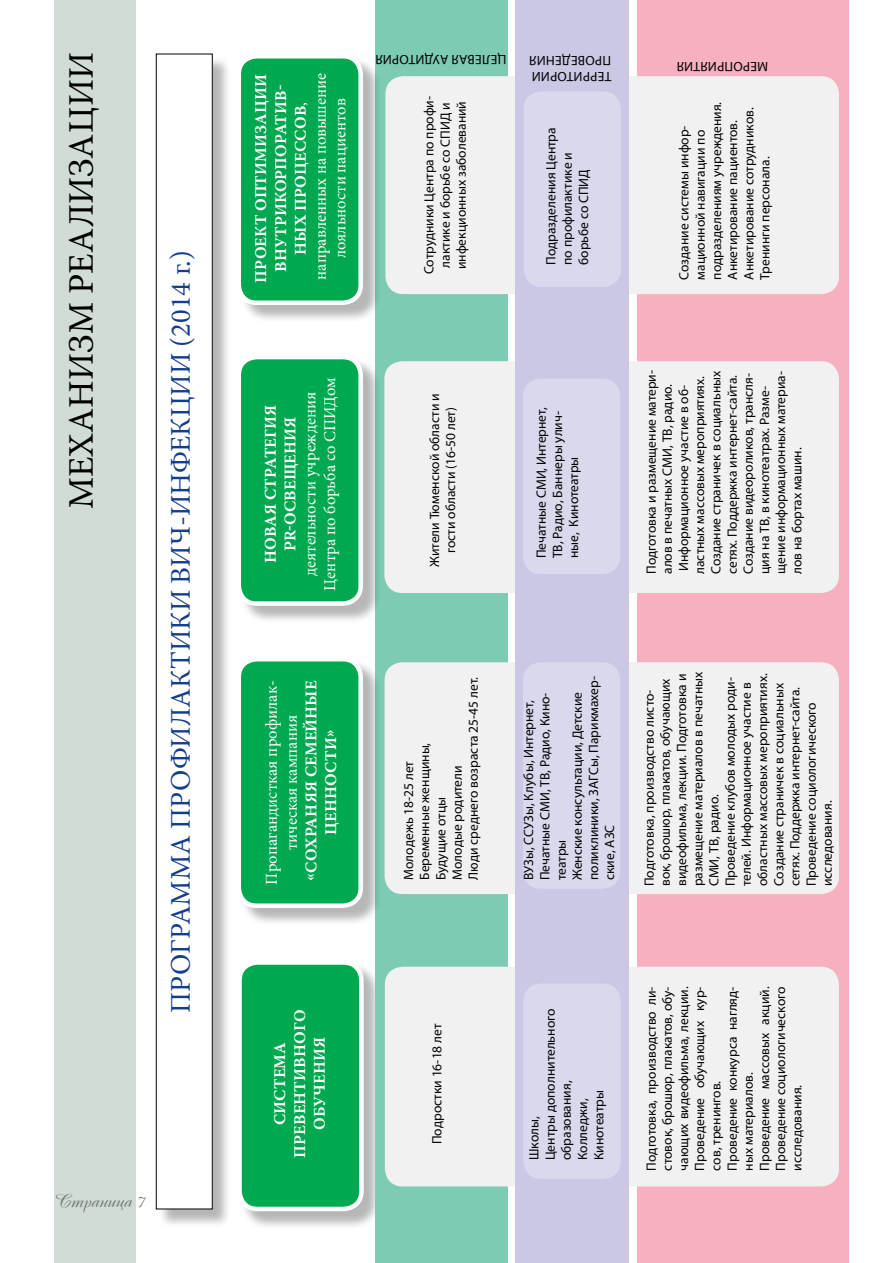
<style>
.page{position:relative;width:893px;height:1263px;background:#fff}
.page>*{position:absolute;margin:0;border:0;box-sizing:border-box;transform-origin:0 0}
.t1{font:36px "Minion Pro";color:#000}
.t2{font:28.5px "Minion Pro";color:#133d8d}
.t3{font:18px "Cassandra";color:#6d6e71}
.t4{font:700 16.5px/19.8px "Minion Pro";letter-spacing:.01em;color:#fff;text-align:center}
.t5{font:16.5px/19.8px "Minion Pro";color:#fff;text-align:center}
.t6{font:13.5px/16.2px "Myriad Pro";color:#000}
.t7{font:13.5px/16.2px "Myriad Pro";letter-spacing:.02em;color:#000}
.s1{font-weight:400}
</style>
<div class="page">
<div style="left:54px;top:0;width:82px;height:1263px;background:#d1dcd5"></div>
<div style="left:158px;top:56px;width:73px;height:1172px;background:#000;opacity:.29"></div>
<div style="left:156px;top:54px;width:56px;height:1155px;background:#fff"></div>
<div style="left:156px;top:54px;width:56px;height:1155px;border:1px solid #000"></div>
<div style="left:240px;top:962px;width:142px;height:268px;background:#000;opacity:.29"></div>
<div style="left:240px;top:962px;width:121px;height:247px;background:#00a850;border-radius:18px"></div>
<div style="left:237px;top:960px;width:127px;height:251px;border:4px solid #fff;border-radius:18px"></div>
<div style="left:375px;top:0;width:133px;height:1263px;background:#7ecbb5"></div>
<div style="left:637px;top:0;width:212px;height:1263px;background:#f7b0c0"></div>
<div style="left:239px;top:659px;width:142px;height:267px;background:#000;opacity:.29"></div>
<div style="left:239px;top:659px;width:122px;height:247px;background:#00a850;border-radius:18px"></div>
<div style="left:237px;top:657px;width:126px;height:251px;border:4px solid #fff;border-radius:18px"></div>
<div style="left:239px;top:357px;width:142px;height:267px;background:#000;opacity:.29"></div>
<div style="left:239px;top:357px;width:122px;height:247px;background:#00a850;border-radius:18px"></div>
<div style="left:237px;top:355px;width:126px;height:251px;border:4px solid #fff;border-radius:18px"></div>
<div style="left:239px;top:56px;width:142px;height:268px;background:#000;opacity:.29"></div>
<div style="left:239px;top:56px;width:122px;height:247px;background:#00a850;border-radius:18px"></div>
<div style="left:237px;top:54px;width:126px;height:251px;border:4px solid #fff;border-radius:18px"></div>
<div style="left:385px;top:967px;width:454px;height:219px;background:#f1f1f2;border-radius:18px"></div>
<div style="left:385px;top:662px;width:454px;height:232px;background:#f1f1f2;border-radius:18px"></div>
<div style="left:384px;top:361px;width:455px;height:232px;background:#f1f1f2;border-radius:18px"></div>
<div style="left:385px;top:76px;width:454px;height:218px;background:#f1f1f2;border-radius:18px"></div>
<div style="left:515px;top:0;width:114px;height:1263px;background:#cac8e5"></div>
<div style="left:523px;top:662px;width:97px;height:227px;background:#d9d8ec;border-radius:18px"></div>
<div style="left:523px;top:378px;width:97px;height:196px;background:#d9d8ec;border-radius:18px"></div>
<div style="left:524px;top:91px;width:97px;height:196px;background:#d9d8ec;border-radius:18px"></div>
<div style="left:523px;top:983px;width:98px;height:196px;background:#d9d8ec;border-radius:18px"></div>
<h1 class="t1" style="left:57px;top:509px;width:458px;rotate:-90deg">МЕХАНИЗМ РЕАЛИЗАЦИИ</h1>
<h2 class="t2" style="left:162px;top:1013px;width:764px;rotate:-90deg">ПРОГРАММА ПРОФИЛАКТИКИ ВИЧ-ИНФЕКЦИИ (2014 г.)</h2>
<h3 class="t3" style="left:54px;top:1190px;width:92px">Страница 7</h3>
<p class="t4" style="left:251px;top:283px;width:211px;rotate:-90deg">ПРОЕКТ ОПТИМИЗАЦИИ<br>ВНУТРИКОРПОРАТИВ-<br>НЫХ ПРОЦЕССОВ<span class="s1">, направленных на повышение лояльности пациентов</span></p>
<p class="t7" style="left:506px;top:68px;width:133px;rotate:-180deg">ЦЕЛЕВАЯ АУДИТОРИЯ</p>
<p class="t6" style="left:421px;top:274px;width:180px;text-align:center;rotate:-90deg">Сотрудники Центра по профи&shy;лактике и борьбе со СПИД и инфекционных заболеваний</p>
<p class="t7" style="left:611px;top:85px;width:84px;rotate:-180deg">ТЕРРИТОРИИ<br>ПРОВЕДЕНИЯ</p>
<p class="t7" style="left:768px;top:75px;width:93px;rotate:-180deg">МЕРОПРИЯТИЯ</p>
<p class="t6" style="left:543px;top:265px;width:139px;rotate:-90deg">Подразделения Центра по профилактике и борьбе со СПИД</p>
<p class="t6" style="left:676px;top:280px;width:179px;rotate:-90deg">Создание системы инфор&shy;мационной навигации по подразделениям учреждения.<br>Анкетирование пациентов.<br>Анкетирование сотрудников.<br>Тренинги персонала.</p>
<p class="t4" style="left:260px;top:563px;width:160px;rotate:-90deg">НОВАЯ СТРАТЕГИЯ<br>PR-ОСВЕЩЕНИЯ</p>
<p class="t5" style="left:300px;top:590px;width:215px;rotate:-90deg">деятельности учреждения<br>Центра по борьба со СПИДом</p>
<p class="t5" style="left:262px;top:884px;width:206px;rotate:-90deg">Пропагандисткая профилак&shy;тическая кампания</p>
<p class="t4" style="left:301px;top:881px;width:202px;rotate:-90deg">«СОХРАНЯЯ СЕМЕЙНЫЕ<br>ЦЕННОСТИ»</p>
<p class="t6" style="left:426px;top:567px;width:175px;text-align:center;rotate:-90deg">Жители Тюменской области и гости области (16-50 лет)</p>
<p class="t6" style="left:400px;top:880px;width:204px;rotate:-90deg">Молодежь 18-25 лет<br>Беременные женщины,<br>Будущие отцы<br>Молодые родители<br>Люди среднего возраста 25-45 лет.</p>
<p class="t6" style="left:533px;top:558px;width:152px;rotate:-90deg">Печатные СМИ, Интернет,<br>ТВ, Радио, Баннеры улич&shy;ные, Кинотеатры</p>
<p class="t6" style="left:643px;top:574px;width:206px;rotate:-90deg">Подготовка и размещение матери&shy;алов в печатных СМИ, ТВ, радио.<br>Информационное участие в об&shy;ластных массовых мероприятиях.<br>Создание страничек в социальных сетях. Поддержка интернет-сайта.<br>Создание видеороликов, трансля&shy;ция на ТВ, в кинотеатрах. Разме&shy;щение информационных материа&shy;лов на бортах машин.</p>
<p class="t6" style="left:520px;top:880px;width:205px;rotate:-90deg">ВУЗы, ССУЗы, Клубы, Интернет,<br>Печатные СМИ, ТВ, Радио, Кино&shy;театры<br>Женские консультации, Детские поликлиники, ЗАГСы, Парикмахер&shy;ские, АЗС</p>
<p class="t6" style="left:641px;top:886px;width:216px;rotate:-90deg">Подготовка, производство листо&shy;вок, брошюр, плакатов, обучающих видеофильма, лекции. Подготовка и размещение материалов в печатных<br>СМИ, ТВ, радио.<br>Проведение клубов молодых роди&shy;телей. Информационное участие в областных массовых мероприятиях.<br>Создание страничек в социальных сетях. Поддержка интернет-сайта.<br>Проведение социологического исследования.</p>
<p class="t4" style="left:270px;top:1157px;width:149px;rotate:-90deg">СИСТЕМА<br>ПРЕВЕНТИВНОГО<br>ОБУЧЕНИЯ</p>
<p class="t6" style="left:429px;top:1144px;width:122px;rotate:-90deg">Подростки 16-18 лет</p>
<p class="t6" style="left:526px;top:1160px;width:153px;rotate:-90deg">Школы,<br>Центры дополнительного образования,<br>Колледжи,<br>Кинотеатры</p>
<p class="t6" style="left:643px;top:1170px;width:185px;rotate:-90deg">Подготовка, производство ли&shy;стовок, брошюр, плакатов, обу&shy;чающих видеофильма, лекции.<br>Проведение обучающих кур&shy;сов, тренингов.<br>Проведение конкурса нагляд&shy;ных материалов.<br>Проведение массовых акций.<br>Проведение социологического исследования.</p>
</div>
